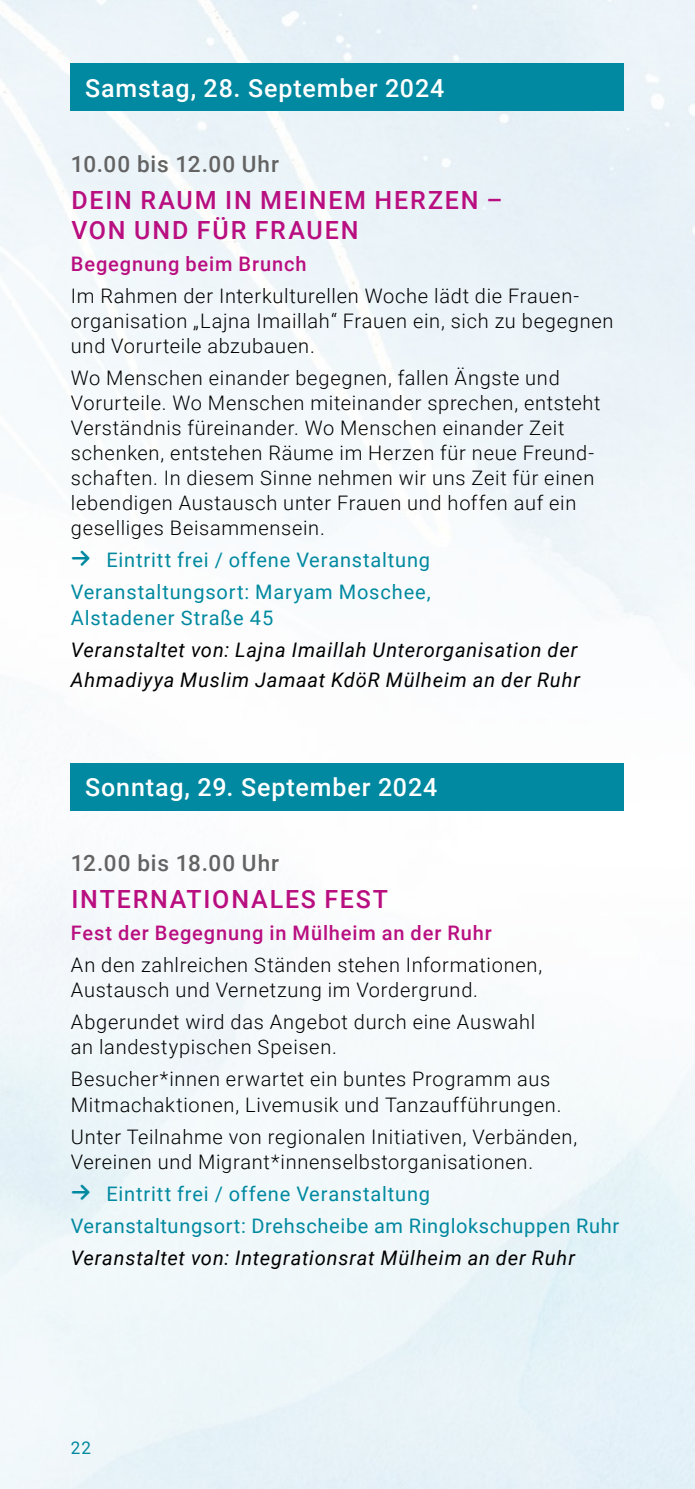
<style>
.page{position:relative;width:695px;height:1489px;background:#fff}
.page>*{position:absolute;margin:0;border:0;box-sizing:border-box;transform-origin:0 0}
.t1{font:500 25px/30px "Roboto";letter-spacing:.07em;color:#b80e80}
.t2{font:500 25px "Roboto";letter-spacing:.035em;color:#fff}
.t3{font:500 22.5px "Roboto";letter-spacing:.04em;color:#646363}
.t4{font:300 20px/25px "Roboto";letter-spacing:.035em;color:#000}
.t5{font:20px/32px "Roboto";letter-spacing:.04em;color:#0089a0}
.t6{font:italic 20px/30px "Roboto";letter-spacing:.04em;color:#000}
.t7{font:500 20px "Roboto";letter-spacing:.045em;color:#b80e80}
.t8{font:17.5px "Roboto";color:#0089a0}
</style>
<div class="page">
<img style="left:0;top:0;width:694px;height:1488px">
<div style="left:71px;top:64px;width:553px;height:47px;background:#0089a0"></div>
<div style="left:71px;top:763px;width:553px;height:47px;background:#0089a0"></div>
<svg style="left:72px;top:551px;width:18px;height:15px"></svg>
<svg style="left:72px;top:1184px;width:18px;height:15px"></svg>
<p class="t2" style="left:85px;top:71px;width:360px">Samstag, 28. September 2024</p>
<p class="t3" style="left:71px;top:148px;width:209px">10.00 bis 12.00 Uhr</p>
<p class="t1" style="left:71px;top:184px;width:432px">DEIN RAUM IN MEINEM HERZEN –<br>VON UND FÜR FRAUEN</p>
<p class="t7" style="left:71px;top:250px;width:237px">Begegnung beim Brunch</p>
<p class="t4" style="left:71px;top:283px;width:544px">Im Rahmen der Interkulturellen Woche lädt die Frauen&shy;organisation „Lajna Imaillah“ Frauen ein, sich zu begegnen und Vorurteile abzubauen.</p>
<p class="t4" style="left:71px;top:365px;width:531px">Wo Menschen einander begegnen, fallen Ängste und Vorurteile. Wo Menschen miteinander sprechen, entsteht Verständnis füreinander. Wo Menschen einander Zeit schenken, entstehen Räume im Herzen für neue Freund&shy;schaften. In diesem Sinne nehmen wir uns Zeit für einen lebendigen Austausch unter Frauen und hoffen auf ein geselliges Beisammensein.</p>
<p class="t5" style="left:71px;top:543px;width:361px">□▼ Eintritt frei / offene Veranstaltung<br>Veranstaltungsort: Maryam Moschee,</p>
<p class="t5" style="left:71px;top:600px;width:204px">Alstadener Straße 45</p>
<p class="t6" style="left:71px;top:633px;width:510px">Veranstaltet von: Lajna Imaillah Unterorganisation der<br>Ahmadiyya Muslim Jamaat KdöR Mülheim an der Ruhr</p>
<p class="t2" style="left:85px;top:769px;width:353px">Sonntag, 29. September 2024</p>
<p class="t3" style="left:71px;top:847px;width:209px">12.00 bis 18.00 Uhr</p>
<p class="t1" style="left:71px;top:883px;width:318px">INTERNATIONALES FEST</p>
<p class="t7" style="left:71px;top:919px;width:422px">Fest der Begegnung in Mülheim an der Ruhr</p>
<p class="t4" style="left:71px;top:951px;width:472px">An den zahlreichen Ständen stehen Informationen,<br>Austausch und Vernetzung im Vordergrund.</p>
<p class="t4" style="left:71px;top:1008px;width:466px">Abgerundet wird das Angebot durch eine Auswahl an landestypischen Speisen.</p>
<p class="t4" style="left:71px;top:1066px;width:492px">Besucher*innen erwartet ein buntes Programm aus<br>Mitmachaktionen, Livemusik und Tanzaufführungen.</p>
<p class="t4" style="left:71px;top:1123px;width:508px">Unter Teilnahme von regionalen Initiativen, Verbänden,<br>Vereinen und Migrant*innenselbstorganisationen.</p>
<p class="t5" style="left:71px;top:1176px;width:549px">□▼ Eintritt frei / offene Veranstaltung<br>Veranstaltungsort: Drehscheibe am Ringlokschuppen Ruhr</p>
<p class="t6" style="left:71px;top:1241px;width:505px">Veranstaltet von: Integrationsrat Mülheim an der Ruhr</p>
<p class="t8" style="left:71px;top:1434px;width:22px">22</p>
</div>
